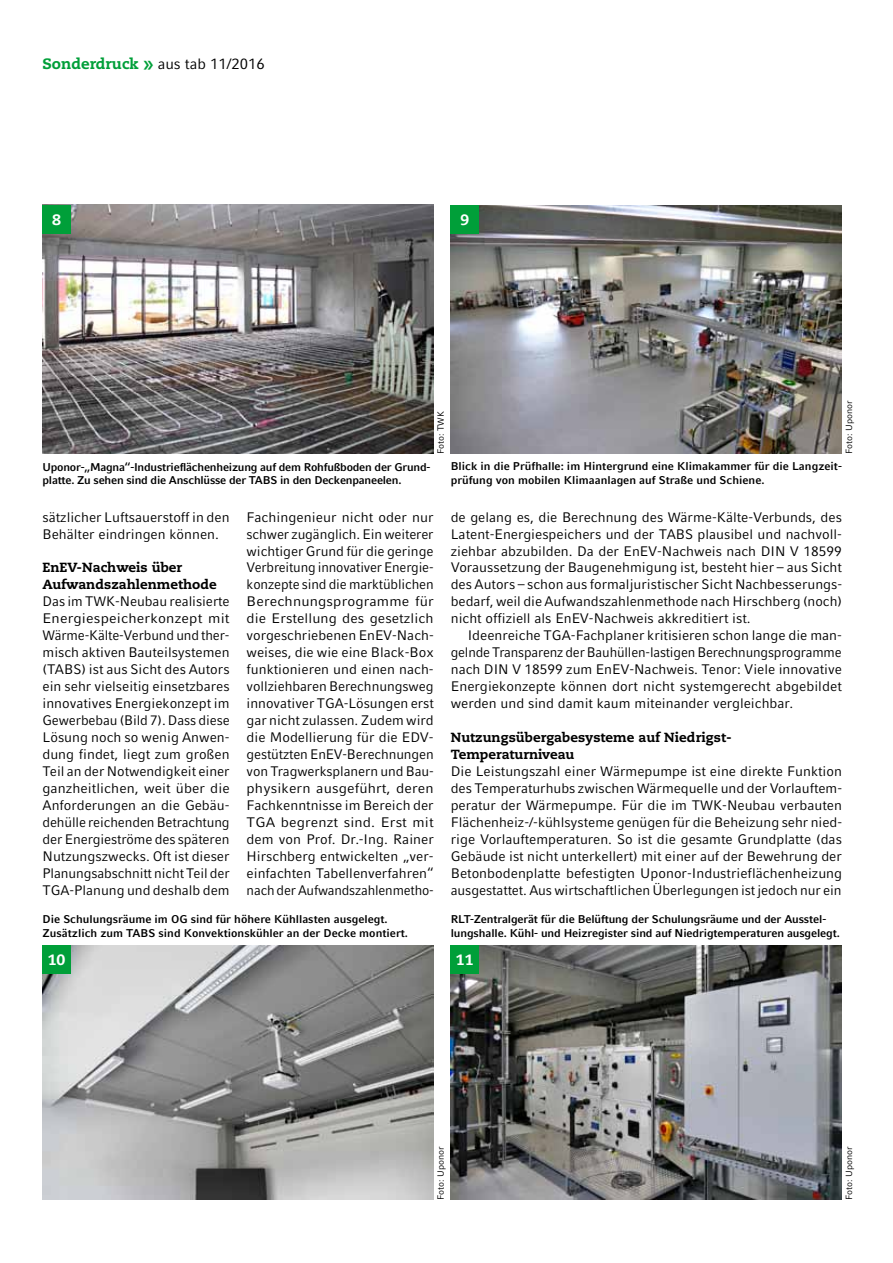
<style>
.page{position:relative;width:893px;height:1263px;background:#fff}
.page>*{position:absolute;margin:0;border:0;box-sizing:border-box;transform-origin:0 0}
.t1{font:15px "Compatil Fact LT Pro";color:#000}
.t2{font:800 15px "Caecilia LT Std";color:#fff}
.t3{font:13.8px/17px "Compatil Fact LT Pro";color:#000;text-align:justify}
.t4{font:800 13.2px/17px "Caecilia LT Std";color:#000}
.t5{font:700 11.25px/13.5px "Compatil Fact LT Pro";letter-spacing:-.01em;color:#000}
.t6{font:9px "Compatil Fact LT Pro";color:#000}
.s1{font-family:"Caecilia LT Std";font-weight:800;color:#009f39}
.s2{font-weight:700;font-size:21px;color:#009f39}
</style>
<div class="page">
<img style="left:43px;top:945px;width:391px;height:255px">
<img style="left:451px;top:945px;width:391px;height:255px">
<div style="left:451px;top:945px;width:28px;height:28px;background:#009f39"></div>
<div style="left:43px;top:945px;width:28px;height:28px;background:#009f39"></div>
<img style="left:43px;top:205px;width:391px;height:249px">
<img style="left:451px;top:205px;width:391px;height:249px">
<div style="left:43px;top:205px;width:28px;height:28px;background:#009f39"></div>
<div style="left:451px;top:205px;width:28px;height:28px;background:#009f39"></div>
<p class="t1" style="left:43px;top:55px;width:224px"><span class="s1">Sonderdruck</span> <span class="s2">»</span> aus tab 11/2016</p>
<p class="t2" style="left:52px;top:211px;width:10px">8</p>
<p class="t2" style="left:460px;top:211px;width:10px">9</p>
<p class="t6" style="left:436px;top:454px;width:44px;rotate:-90deg">Foto: TWK</p>
<p class="t6" style="left:844px;top:454px;width:55px;rotate:-90deg">Foto: Uponor</p>
<p class="t5" style="left:43px;top:460px;width:389px">Uponor-„Magna“-Industrieflächenheizung auf dem Rohfußboden der Grund&shy;platte. Zu sehen sind die Anschlüsse der TABS in den Deckenpaneelen.</p>
<p class="t5" style="left:451px;top:460px;width:393px">Blick in die Prüfhalle: im Hintergrund eine Klimakammer für die Langzeit&shy;prüfung von mobilen Klimaanlagen auf Straße und Schiene.</p>
<p class="t3" style="left:43px;top:508px;width:189px">sätzlicher Luftsauerstoff in den<br>Behälter eindringen können.</p>
<p class="t4" style="left:43px;top:559px;width:176px">EnEV-Nachweis über<br>Aufwandszahlenmethode</p>
<p class="t3" style="left:43px;top:593px;width:189px">Das im TWK-Neubau realisierte Energiespeicherkonzept mit Wärme-Kälte-Verbund und ther&shy;misch aktiven Bauteilsystemen (TABS) ist aus Sicht des Autors ein sehr vielseitig einsetzbares innovatives Energiekonzept im Gewerbebau (Bild 7). Dass diese Lösung noch so wenig Anwen&shy;dung findet, liegt zum großen Teil an der Notwendigkeit einer ganzheitlichen, weit über die Anforderungen an die Gebäu&shy;dehülle reichenden Betrachtung der Energieströme des späteren Nutzungszwecks. Oft ist dieser Planungsabschnitt nicht Teil der TGA-Planung und deshalb dem</p>
<p class="t3" style="left:247px;top:508px;width:189px">Fachingenieur nicht oder nur schwer zugänglich. Ein weiterer wichtiger Grund für die geringe Verbreitung innovativer Energie&shy;konzepte sind die marktüblichen Berechnungsprogramme für die Erstellung des gesetzlich vorgeschriebenen EnEV-Nach&shy;weises, die wie eine Black-Box funktionieren und einen nach&shy;vollziehbaren Berechnungsweg innovativer TGA-Lösungen erst gar nicht zulassen. Zudem wird die Modellierung für die EDV&shy;gestützten EnEV-Berechnungen von Tragwerksplanern und Bau&shy;physikern ausgeführt, deren Fachkenntnisse im Bereich der TGA begrenzt sind. Erst mit dem von Prof. Dr.-Ing. Rainer Hirschberg entwickelten „ver&shy;einfachten Tabellenverfahren“ nach der Aufwandszahlenmetho-</p>
<p class="t3" style="left:451px;top:508px;width:393px">de gelang es, die Berechnung des Wärme-Kälte-Verbunds, des Latent-Energiespeichers und der TABS plausibel und nachvoll&shy;ziehbar abzubilden. Da der EnEV-Nachweis nach DIN V 18599<br>Voraussetzung der Baugenehmigung ist, besteht hier – aus Sicht des Autors – schon aus formaljuristischer Sicht Nachbesserungs&shy;bedarf, weil die Aufwandszahlenmethode nach Hirschberg (noch) nicht offiziell als EnEV-Nachweis akkreditiert ist.</p>
<p class="t3" style="left:451px;top:627px;width:393px;text-indent:17px">Ideenreiche TGA-Fachplaner kritisieren schon lange die man&shy;gelnde Transparenz der Bauhüllen-lastigen Berechnungsprogramme nach DIN V 18599 zum EnEV-Nachweis. Tenor: Viele innovative Energiekonzepte können dort nicht systemgerecht abgebildet werden und sind damit kaum miteinander vergleichbar.</p>
<p class="t4" style="left:451px;top:729px;width:282px">Nutzungsübergabesysteme auf Niedrigst-<br>Temperaturniveau</p>
<p class="t3" style="left:451px;top:763px;width:393px">Die Leistungszahl einer Wärmepumpe ist eine direkte Funktion des Temperaturhubs zwischen Wärmequelle und der Vorlauftem&shy;peratur der Wärmepumpe. Für die im TWK-Neubau verbauten Flächenheiz-/-kühlsysteme genügen für die Beheizung sehr nied&shy;rige Vorlauftemperaturen. So ist die gesamte Grundplatte (das Gebäude ist nicht unterkellert) mit einer auf der Bewehrung der Betonbodenplatte befestigten Uponor-Industrieflächenheizung ausgestattet. Aus wirtschaftlichen Überlegungen ist jedoch nur ein</p>
<p class="t5" style="left:451px;top:912px;width:391px">RLT-Zentralgerät für die Belüftung der Schulungsräume und der Ausstel&shy;lungshalle. Kühl- und Heizregister sind auf Niedrigtemperaturen ausgelegt.</p>
<p class="t2" style="left:456px;top:951px;width:19px">11</p>
<p class="t5" style="left:43px;top:912px;width:367px">Die Schulungsräume im OG sind für höhere Kühllasten ausgelegt.<br>Zusätzlich zum TABS sind Konvektionskühler an der Decke montiert.</p>
<p class="t2" style="left:48px;top:951px;width:19px">10</p>
<p class="t6" style="left:436px;top:1200px;width:55px;rotate:-90deg">Foto: Uponor</p>
<p class="t6" style="left:844px;top:1200px;width:55px;rotate:-90deg">Foto: Uponor</p>
</div>
